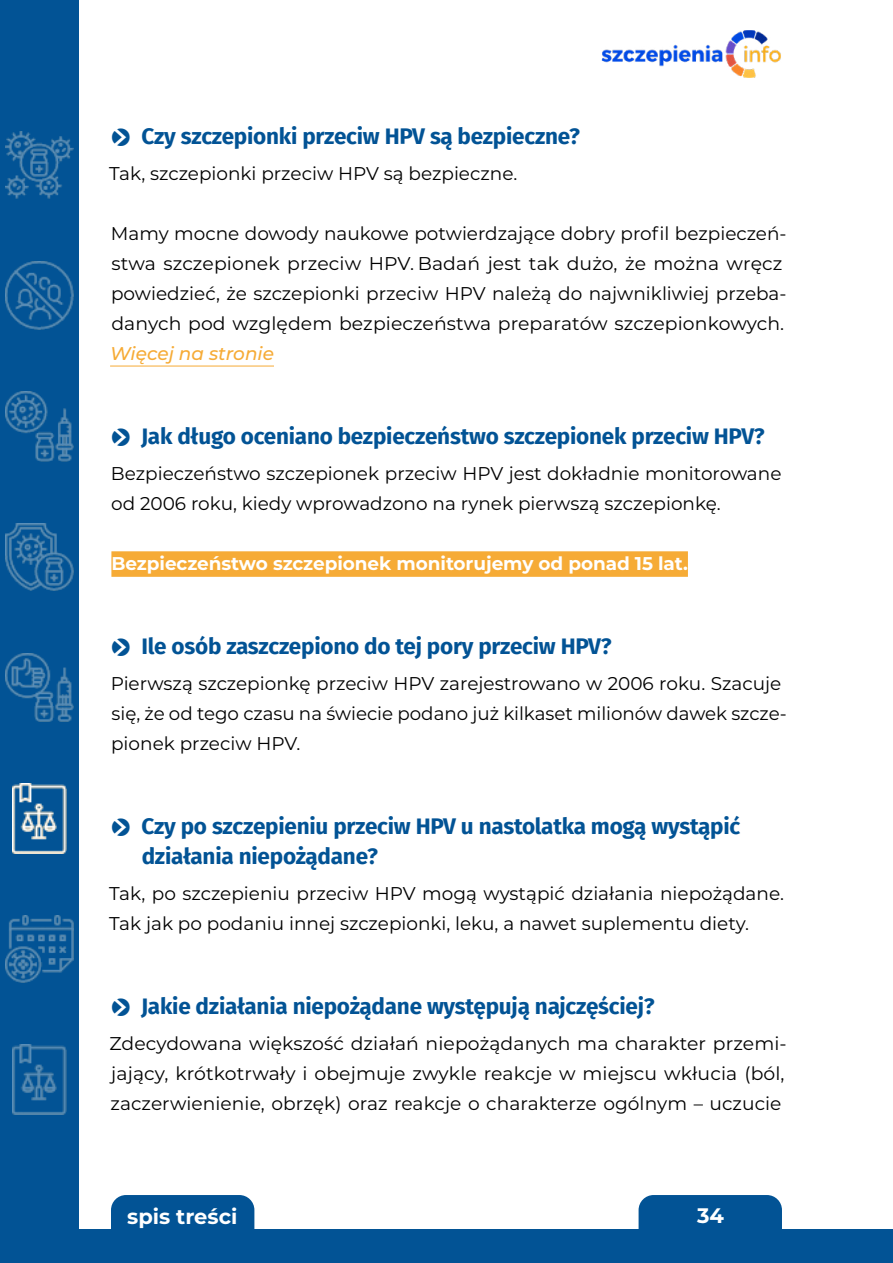
<style>
.page{position:relative;width:893px;height:1263px;background:#fff}
.page>*{position:absolute;margin:0;border:0;box-sizing:border-box;transform-origin:0 0}
.t1{font:700 22.5px/30px "Fira Sans";letter-spacing:-.01em;color:#025395}
.t2{font:700 21px "Montserrat";color:#fff}
.t3{font:18.45px/30px "Montserrat";color:#000}
.t4{font:700 18.45px "Montserrat";letter-spacing:-.005em;color:#fff}
.t5{font:italic 500 18.45px "Montserrat";color:#f6ab36}
.s1{font-family:"Pointers";font-weight:400}
</style>
<div class="page">
<div style="left:0;top:0;width:79px;height:1260px;background:#025395"></div>
<img style="left:6px;top:131px;width:67px;height:67px">
<img style="left:6px;top:262px;width:67px;height:67px">
<img style="left:6px;top:391px;width:67px;height:70px">
<img style="left:6px;top:654px;width:67px;height:67px">
<img style="left:12px;top:783px;width:54px;height:70px">
<img style="left:6px;top:915px;width:67px;height:67px">
<img style="left:12px;top:1044px;width:54px;height:70px">
<img style="left:6px;top:523px;width:67px;height:67px">
<hr style="left:110px;top:366px;width:164px;height:1px;background:#f6ab36">
<div style="left:111px;top:551px;width:577px;height:26px;background:#f6ab36"></div>
<img style="left:601px;top:31px;width:180px;height:46px">
<div style="left:111px;top:1195px;width:143px;height:60px;background:#025395;border-radius:15px"></div>
<div style="left:639px;top:1195px;width:143px;height:68px;background:#025395;border-radius:15px"></div>
<div style="left:0;top:1230px;width:893px;height:33px;background:#025395"></div>
<p class="t1" style="left:112px;top:120px;width:469px"><span class="s1">O</span> Czy szczepionki przeciw HPV są bezpieczne?</p>
<p class="t3" style="left:109px;top:158px;width:410px">Tak, szczepionki przeciw HPV są bezpieczne.</p>
<p class="t3" style="left:111px;top:218px;width:677px">Mamy mocne dowody naukowe potwierdzające dobry profil bezpieczeń&shy;stwa szczepionek przeciw HPV. Badań jest tak dużo, że można wręcz powiedzieć, że szczepionki przeciw HPV należą do najwnikliwiej przeba&shy;danych pod względem bezpieczeństwa preparatów szczepionkowych.</p>
<p class="t5" style="left:110px;top:341px;width:165px">Więcej na stronie</p>
<p class="t1" style="left:112px;top:420px;width:654px"><span class="s1">O</span> Jak długo oceniano bezpieczeństwo szczepionek przeciw HPV?</p>
<p class="t3" style="left:111px;top:458px;width:672px">Bezpieczeństwo szczepionek przeciw HPV jest dokładnie monitorowane od 2006 roku, kiedy wprowadzono na rynek pierwszą szczepionkę.</p>
<p class="t4" style="left:111px;top:550px;width:577px">Bezpieczeństwo szczepionek monitorujemy od ponad 15 lat.</p>
<p class="t1" style="left:112px;top:630px;width:501px"><span class="s1">O</span> Ile osób zaszczepiono do tej pory przeciw HPV?</p>
<p class="t3" style="left:111px;top:668px;width:677px">Pierwszą szczepionkę przeciw HPV zarejestrowano w 2006 roku. Szacuje się, że od tego czasu na świecie podano już kilkaset milionów dawek szcze&shy;pionek przeciw HPV.</p>
<p class="t1" style="left:142px;top:810px;width:600px;text-indent:-30px"><span class="s1">O</span> Czy po szczepieniu przeciw HPV u nastolatka mogą wystąpić działania niepożądane?</p>
<p class="t3" style="left:109px;top:878px;width:676px">Tak, po szczepieniu przeciw HPV mogą wystąpić działania niepożądane.<br>Tak jak po podaniu innej szczepionki, leku, a nawet suplementu diety.</p>
<p class="t1" style="left:112px;top:990px;width:544px"><span class="s1">O</span> Jakie działania niepożądane występują najczęściej?</p>
<p class="t3" style="left:110px;top:1028px;width:679px;text-align:justify">Zdecydowana większość działań niepożądanych ma charakter przemi&shy;jający, krótkotrwały i obejmuje zwykle reakcje w miejscu wkłucia (ból, zaczerwienienie, obrzęk) oraz reakcje o charakterze ogólnym – uczucie</p>
<p class="t2" style="left:127px;top:1202px;width:112px">spis treści</p>
<p class="t2" style="left:697px;top:1200px;width:28px">34</p>
</div>
